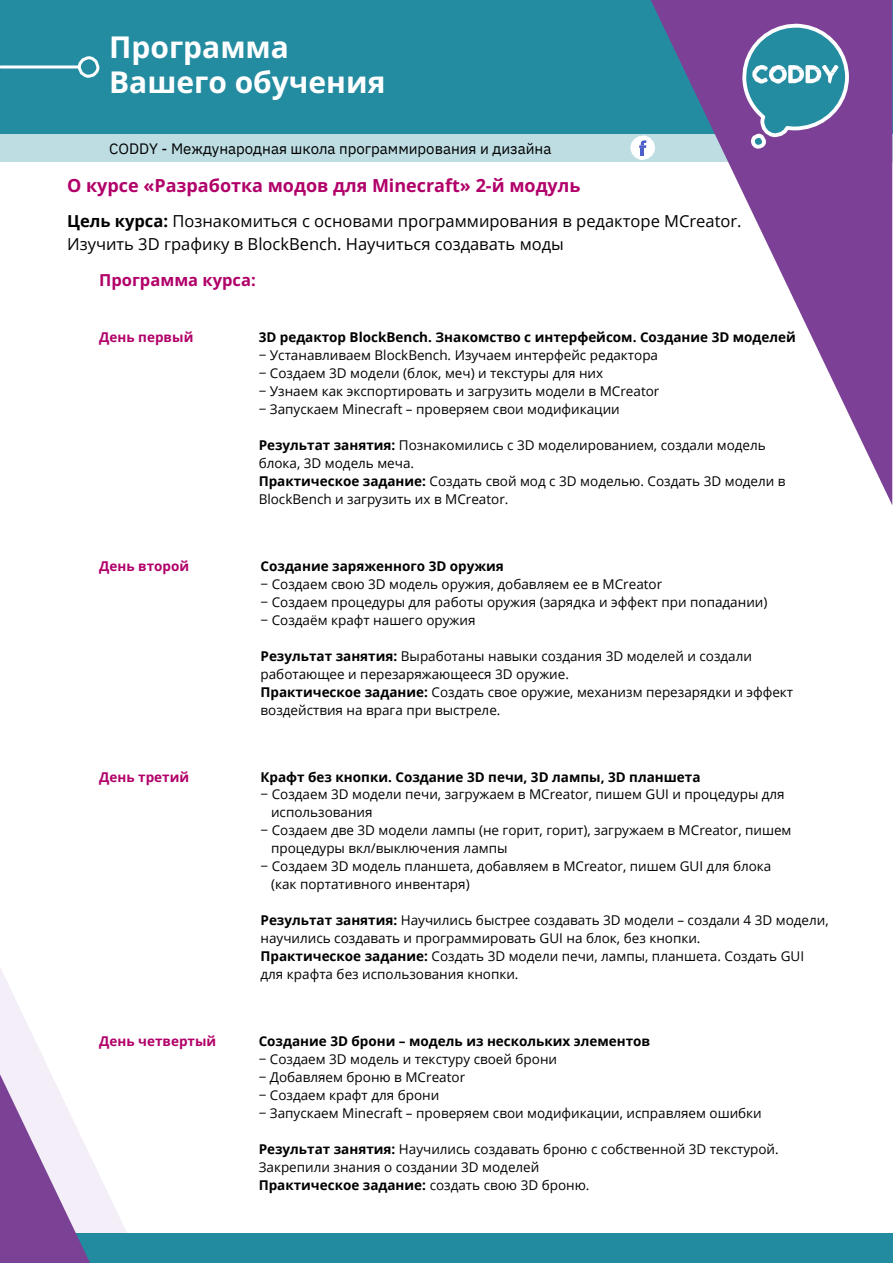
<style>
.page{position:relative;width:893px;height:1264px;background:#fff}
.page>*{position:absolute;margin:0;border:0;box-sizing:border-box;transform-origin:0 0}
.t1{font:700 30px/34.8px "Open Sans";color:#fff}
.t2{font:700 18px "Open Sans";color:#b10069}
.t3{font:16.5px/22.5px "Open Sans";color:#000}
.t4{font:700 16.5px "Open Sans";color:#b10069}
.t5{font:15px "IBM Plex Sans";color:#000}
.t6{font:13.5px/18px "Open Sans";color:#000}
.t7{font:700 13.5px "Open Sans";color:#000}
.t8{font:700 13.5px "Open Sans";color:#b10069}
.s1{font-weight:700}
</style>
<div class="page">
<div style="left:0;top:0;width:892px;height:134px;background:#248ca1"></div>
<div style="left:0;top:134px;width:892px;height:28px;background:#bddde3"></div>
<svg style="left:651px;top:0;width:241px;height:505px"></svg>
<hr style="left:0;top:65px;width:78px;height:3px;background:#fff">
<svg style="left:76px;top:56px;width:24px;height:22px"></svg>
<svg style="left:740px;top:22px;width:110px;height:129px"></svg>
<svg style="left:630px;top:135px;width:25px;height:25px"></svg>
<div style="left:0;top:1233px;width:892px;height:29px;background:#238ba0"></div>
<svg style="left:0;top:968px;width:127px;height:294px"></svg>
<h1 class="t1" style="left:109px;top:29px;width:278px">Программа<br>Вашего обучения</h1>
<p class="t5" style="left:109px;top:139px;width:443px">CODDY - Международная школа программирования и дизайна</p>
<h2 class="t2" style="left:67px;top:172px;width:515px">О курсе «Разработка модов для Minecraft» 2-й модуль</h2>
<p class="t3" style="left:67px;top:210px;width:676px"><span class="s1">Цель курса:</span> Познакомиться с основами программирования в редакторе MCreator.<br>Изучить 3D графику в BlockBench. Научиться создавать моды</p>
<p class="t4" style="left:99px;top:268px;width:158px">Программа курса:</p>
<p class="t8" style="left:99px;top:328px;width:96px">День первый</p>
<p class="t7" style="left:259px;top:328px;width:538px">3D редактор BlockBench. Знакомство с интерфейсом. Создание 3D моделей</p>
<p class="t6" style="left:259px;top:346px;width:402px">− Устанавливаем BlockBench. Изучаем интерфейс редактора − Создаем 3D модели (блок, меч) и текстуры для них<br>− Узнаем как экспортировать и загрузить модели в MCreator − Запускаем Minecraft – проверяем свои модификации</p>
<p class="t6" style="left:259px;top:436px;width:528px"><span class="s1">Результат занятия:</span> Познакомились с 3D моделированием, создали модель блока, 3D модель меча.<br><span class="s1">Практическое задание:</span> Создать свой мод с 3D моделью. Создать 3D модели в BlockBench и загрузить их в MCreator.</p>
<p class="t8" style="left:99px;top:556px;width:92px">День второй</p>
<p class="t7" style="left:260px;top:556px;width:245px">Создание заряженного 3D оружия</p>
<p class="t6" style="left:260px;top:574px;width:508px">− Создаем свою 3D модель оружия, добавляем ее в MCreator<br>− Создаем процедуры для работы оружия (зарядка и эффект при попадании) − Создаём крафт нашего оружия</p>
<p class="t6" style="left:260px;top:646px;width:534px"><span class="s1">Результат занятия:</span> Выработаны навыки создания 3D моделей и создали работающее и перезаряжающееся 3D оружие.<br><span class="s1">Практическое задание:</span> Создать свое оружие, механизм перезарядки и эффект воздействия на врага при выстреле.</p>
<p class="t8" style="left:99px;top:767px;width:91px">День третий</p>
<p class="t7" style="left:260px;top:767px;width:441px">Крафт без кнопки. Создание 3D печи, 3D лампы, 3D планшета</p>
<p class="t6" style="left:260px;top:785px;width:525px">− Создаем 3D модели печи, загружаем в MCreator, пишем GUI и процедуры для</p>
<p class="t6" style="left:271px;top:803px;width:103px">использования</p>
<p class="t6" style="left:260px;top:821px;width:532px">− Создаем две 3D модели лампы (не горит, горит), загружаем в MCreator, пишем</p>
<p class="t6" style="left:271px;top:839px;width:238px">процедуры вкл/выключения лампы</p>
<p class="t6" style="left:260px;top:857px;width:512px">− Создаем 3D модель планшета, добавляем в MCreator, пишем GUI для блока</p>
<p class="t6" style="left:271px;top:875px;width:200px">(как портативного инвентаря)</p>
<p class="t6" style="left:260px;top:911px;width:569px"><span class="s1">Результат занятия:</span> Научились быстрее создавать 3D модели – создали 4 3D модели, научились создавать и программировать GUI на блок, без кнопки.<br><span class="s1">Практическое задание:</span> Создать 3D модели печи, лампы, планшета. Создать GUI для крафта без использования кнопки.</p>
<p class="t8" style="left:99px;top:1031px;width:119px">День четвертый</p>
<p class="t7" style="left:259px;top:1031px;width:393px">Создание 3D брони – модель из нескольких элементов</p>
<p class="t6" style="left:259px;top:1049px;width:504px">− Создаем 3D модель и текстуру своей брони<br>− Добавляем броню в MCreator<br>− Создаем крафт для брони<br>− Запускаем Minecraft – проверяем свои модификации, исправляем ошибки</p>
<p class="t6" style="left:259px;top:1139px;width:521px"><span class="s1">Результат занятия:</span> Научились создавать броню с собственной 3D текстурой.<br>Закрепили знания о создании 3D моделей<br><span class="s1">Практическое задание:</span> создать свою 3D броню.</p>
</div>
